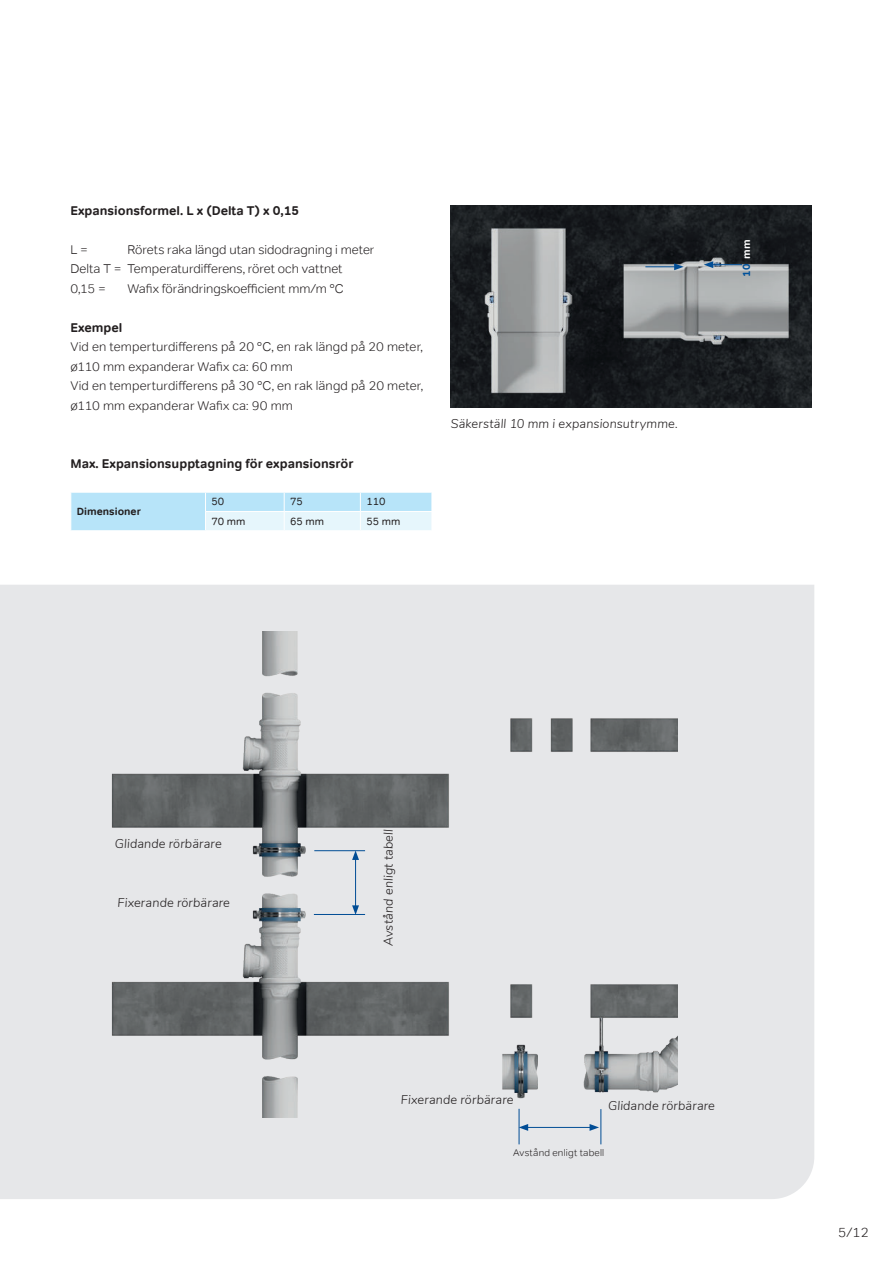
<style>
.page{position:relative;width:893px;height:1263px;background:#fff}
.page>*{position:absolute;margin:0;border:0;box-sizing:border-box;transform-origin:0 0}
.t1{font:300 13.5px "Tondo";color:#231f20}
.t2{font:300 12.75px/19.5px "Tondo";letter-spacing:.005em;color:#231f20}
.t3{font:italic 300 12.75px "Nunito";letter-spacing:.01em;color:#231f20}
.t4{font:700 12.75px "Tondo";color:#231f20}
.t5{font:10.5px "Tondo";color:#231f20}
.t6{font:700 10.5px "Tondo";color:#231f20}
.t7{font:700 10.5px "Tondo";color:#01529b}
.t8{font:300 9.75px "Tondo";letter-spacing:.02em;color:#231f20}
.s1{color:#fff}
</style>
<div class="page">
<div style="left:0;top:585px;width:814px;height:614px;background:#e6e7e9"></div>
<img style="left:451px;top:206px;width:360px;height:201px">
<hr style="left:645px;top:266px;width:31px;height:1px;background:#014d95">
<svg style="left:674px;top:263px;width:10px;height:7px"></svg>
<hr style="left:711px;top:264px;width:31px;height:1px;background:#014d95">
<svg style="left:704px;top:261px;width:9px;height:7px"></svg>
<svg style="left:71px;top:492px;width:361px;height:39px;background:#c8eafa"></svg>
<hr style="left:206px;top:530px;width:78px;height:1px;background:#fff">
<hr style="left:284px;top:530px;width:76px;height:1px;background:#fff">
<hr style="left:360px;top:530px;width:72px;height:1px;background:#fff">
<img style="left:111px;top:631px;width:566px;height:486px">
<hr style="left:314px;top:914px;width:51px;height:1px;background:#014d95">
<hr style="left:519px;top:1109px;width:1px;height:35px;background:#014d95">
<hr style="left:314px;top:850px;width:51px;height:1px;background:#014d95">
<hr style="left:600px;top:1109px;width:1px;height:35px;background:#014d95">
<hr style="left:355px;top:857px;width:1px;height:51px;background:#014d95">
<svg style="left:352px;top:905px;width:7px;height:9px"></svg>
<svg style="left:352px;top:850px;width:7px;height:10px"></svg>
<hr style="left:526px;top:1127px;width:66px;height:1px;background:#014d95">
<svg style="left:519px;top:1124px;width:9px;height:7px"></svg>
<svg style="left:590px;top:1124px;width:9px;height:7px"></svg>
<div style="left:539px;top:969px;width:42px;height:138px;background:#e6e7e9"></div>
<p class="t4" style="left:70px;top:204px;width:230px">Expansionsformel. L x (Delta T) x 0,15</p>
<p class="t2" style="left:70px;top:239px;width:19px">L =</p>
<p class="t2" style="left:70px;top:239px;width:305px;text-indent:57px">Rörets raka längd utan sidodragning i meter<br>Delta T = Temperaturdifferens, röret och vattnet<br>0,15 =</p>
<p class="t2" style="left:127px;top:278px;width:218px">Wafix förändringskoefficient mm/m °C</p>
<p class="t4" style="left:70px;top:321px;width:54px">Exempel</p>
<p class="t2" style="left:70px;top:337px;width:354px">Vid en temperturdifferens på 20 °C, en rak längd på 20 meter, ø110 mm expanderar Wafix ca: 60 mm<br>Vid en temperturdifferens på 30 °C, en rak längd på 20 meter, ø110 mm expanderar Wafix ca: 90 mm</p>
<p class="t4" style="left:70px;top:458px;width:285px">Max. Expansionsupptagning för expansionsrör</p>
<p class="t6" style="left:77px;top:507px;width:66px">Dimensioner</p>
<p class="t5" style="left:212px;top:498px;width:14px">50</p>
<p class="t5" style="left:290px;top:498px;width:14px">75</p>
<p class="t5" style="left:366px;top:498px;width:21px">110</p>
<p class="t5" style="left:212px;top:517px;width:36px">70 mm</p>
<p class="t5" style="left:290px;top:517px;width:36px">65 mm</p>
<p class="t5" style="left:366px;top:517px;width:36px">55 mm</p>
<p class="t3" style="left:451px;top:418px;width:229px">Säkerställ 10 mm i expansionsutrymme.</p>
<p class="t7" style="left:742px;top:277px;width:39px;rotate:-90deg">10 <span class="s1">mm</span></p>
<p class="t3" style="left:115px;top:839px;width:108px">Glidande rörbärare</p>
<p class="t3" style="left:117px;top:897px;width:114px">Fixerande rörbärare</p>
<p class="t3" style="left:383px;top:946px;width:119px;rotate:-90deg">Avstånd enligt tabell</p>
<p class="t3" style="left:401px;top:1094px;width:114px">Fixerande rörbärare</p>
<p class="t3" style="left:608px;top:1100px;width:108px">Glidande rörbärare</p>
<p class="t8" style="left:513px;top:1147px;width:93px">Avstånd enligt tabell</p>
<p class="t1" style="left:838px;top:1224px;width:32px">5/12</p>
</div>
